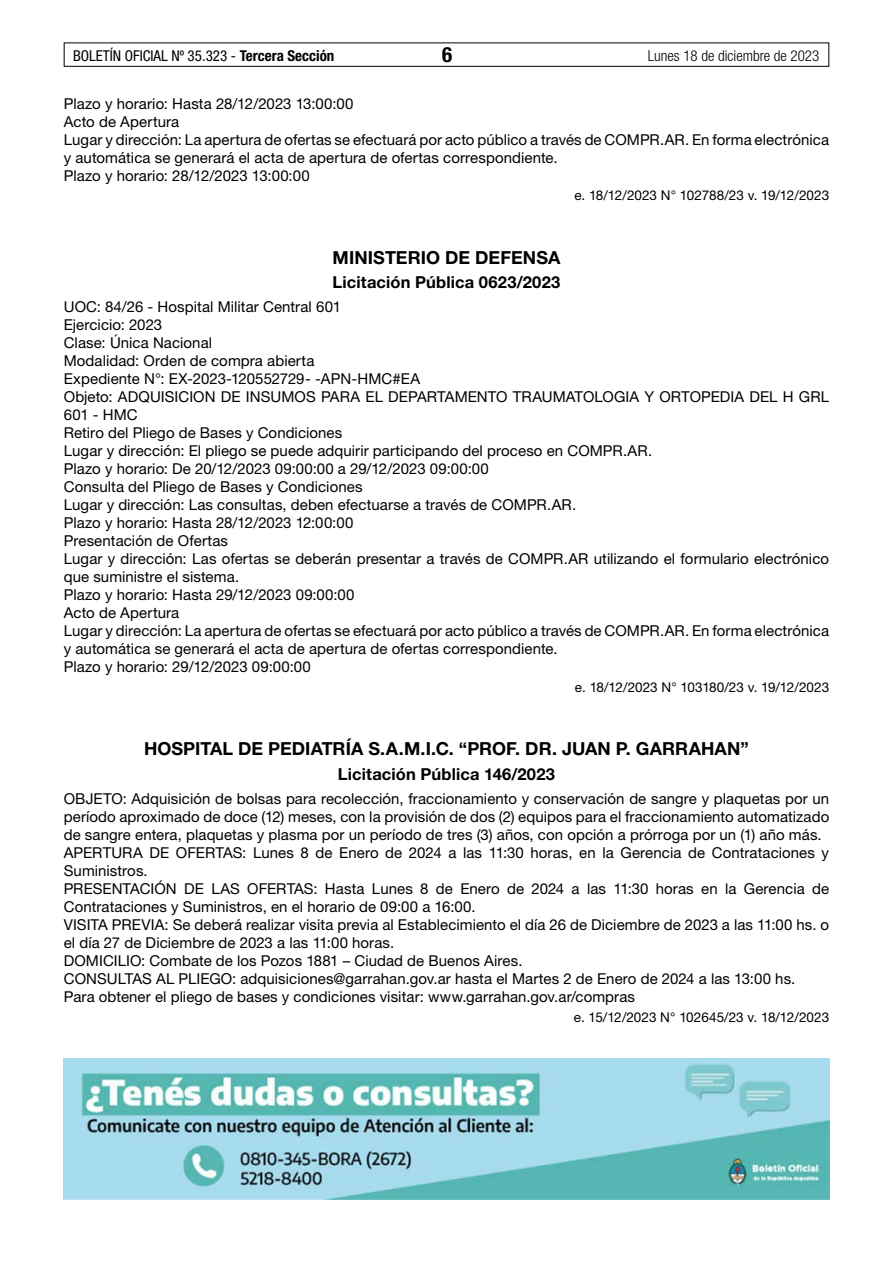
<style>
.page{position:relative;width:893px;height:1263px;background:#fff}
.page>*{position:absolute;margin:0;border:0;box-sizing:border-box;transform-origin:0 0}
.t1{font:700 condensed 21px "Helvetica Neue LT Std";color:#000}
.t2{font:700 18px "Helvetica Neue LT Std";letter-spacing:.005em;color:#000}
.t3{font:700 16.5px "Helvetica Neue LT Std";letter-spacing:.01em;color:#000}
.t4{font:15px/18px "Helvetica Neue LT Std";letter-spacing:.005em;color:#000}
.t5{font:condensed 15px "Helvetica Neue LT Std";color:#000}
.t6{font:300 condensed 15px "Helvetica Neue LT Std";color:#000}
.t7{font:13.5px "Helvetica Neue LT Std";letter-spacing:-.005em;color:#000}
.s1{font-weight:700}
</style>
<div class="page">
<div style="left:64px;top:43px;width:765px;height:24px;border:1px solid #000"></div>
<img style="left:64px;top:1059px;width:765px;height:140px">
<p class="t5" style="left:73px;top:47px;width:263px">BOLETÍN OFICIAL Nº 35.323 - <span class="s1">Tercera Sección</span></p>
<h1 class="t1" style="left:442px;top:42px;width:12px">6</h1>
<p class="t6" style="left:648px;top:47px;width:173px">Lunes 18 de diciembre de 2023</p>
<p class="t4" style="left:64px;top:94px;width:767px">Plazo y horario: Hasta 28/12/2023 13:00:00<br>Acto de Apertura<br>Lugar y dirección: La apertura de ofertas se efectuará por acto público a través de COMPR.AR. En forma electrónica y automática se generará el acta de apertura de ofertas correspondiente.<br>Plazo y horario: 28/12/2023 13:00:00</p>
<p class="t7" style="left:574px;top:187px;width:256px">e. 18/12/2023 N° 102788/23 v. 19/12/2023</p>
<p class="t2" style="left:333px;top:246px;width:229px">MINISTERIO DE DEFENSA</p>
<p class="t3" style="left:333px;top:272px;width:229px">Licitación Pública 0623/2023</p>
<p class="t4" style="left:64px;top:298px;width:767px">UOC: 84/26 - Hospital Militar Central 601<br>Ejercicio: 2023<br>Clase: Única Nacional<br>Modalidad: Orden de compra abierta<br>Expediente N°: EX-2023-120552729- -APN-HMC#EA<br>Objeto: ADQUISICION DE INSUMOS PARA EL DEPARTAMENTO TRAUMATOLOGIA Y ORTOPEDIA DEL H GRL 601 - HMC<br>Retiro del Pliego de Bases y Condiciones<br>Lugar y dirección: El pliego se puede adquirir participando del proceso en COMPR.AR.<br>Plazo y horario: De 20/12/2023 09:00:00 a 29/12/2023 09:00:00<br>Consulta del Pliego de Bases y Condiciones<br>Lugar y dirección: Las consultas, deben efectuarse a través de COMPR.AR.<br>Plazo y horario: Hasta 28/12/2023 12:00:00<br>Presentación de Ofertas<br>Lugar y dirección: Las ofertas se deberán presentar a través de COMPR.AR utilizando el formulario electrónico que suministre el sistema.<br>Plazo y horario: Hasta 29/12/2023 09:00:00<br>Acto de Apertura<br>Lugar y dirección: La apertura de ofertas se efectuará por acto público a través de COMPR.AR. En forma electrónica y automática se generará el acta de apertura de ofertas correspondiente.<br>Plazo y horario: 29/12/2023 09:00:00</p>
<p class="t7" style="left:575px;top:679px;width:256px">e. 18/12/2023 N° 103180/23 v. 19/12/2023</p>
<p class="t2" style="left:144px;top:738px;width:606px">HOSPITAL DE PEDIATRÍA S.A.M.I.C. “PROF. DR. JUAN P. GARRAHAN”</p>
<p class="t3" style="left:338px;top:764px;width:219px">Licitación Pública 146/2023</p>
<p class="t4" style="left:64px;top:790px;width:767px">OBJETO: Adquisición de bolsas para recolección, fraccionamiento y conservación de sangre y plaquetas por un período aproximado de doce (12) meses, con la provisión de dos (2) equipos para el fraccionamiento automatizado de sangre entera, plaquetas y plasma por un período de tres (3) años, con opción a prórroga por un (1) año más.<br>APERTURA DE OFERTAS: Lunes 8 de Enero de 2024 a las 11:30 horas, en la Gerencia de Contrataciones y Suministros.<br>PRESENTACIÓN DE LAS OFERTAS: Hasta Lunes 8 de Enero de 2024 a las 11:30 horas en la Gerencia de Contrataciones y Suministros, en el horario de 09:00 a 16:00.<br>VISITA PREVIA: Se deberá realizar visita previa al Establecimiento el día 26 de Diciembre de 2023 a las 11:00 hs. o el día 27 de Diciembre de 2023 a las 11:00 horas.<br>DOMICILIO: Combate de los Pozos 1881 – Ciudad de Buenos Aires.<br>CONSULTAS AL PLIEGO: adquisiciones@garrahan.gov.ar hasta el Martes 2 de Enero de 2024 a las 13:00 hs.<br>Para obtener el pliego de bases y condiciones visitar: www.garrahan.gov.ar/compras</p>
<p class="t7" style="left:574px;top:1009px;width:257px">e. 15/12/2023 N° 102645/23 v. 18/12/2023</p>
</div>
